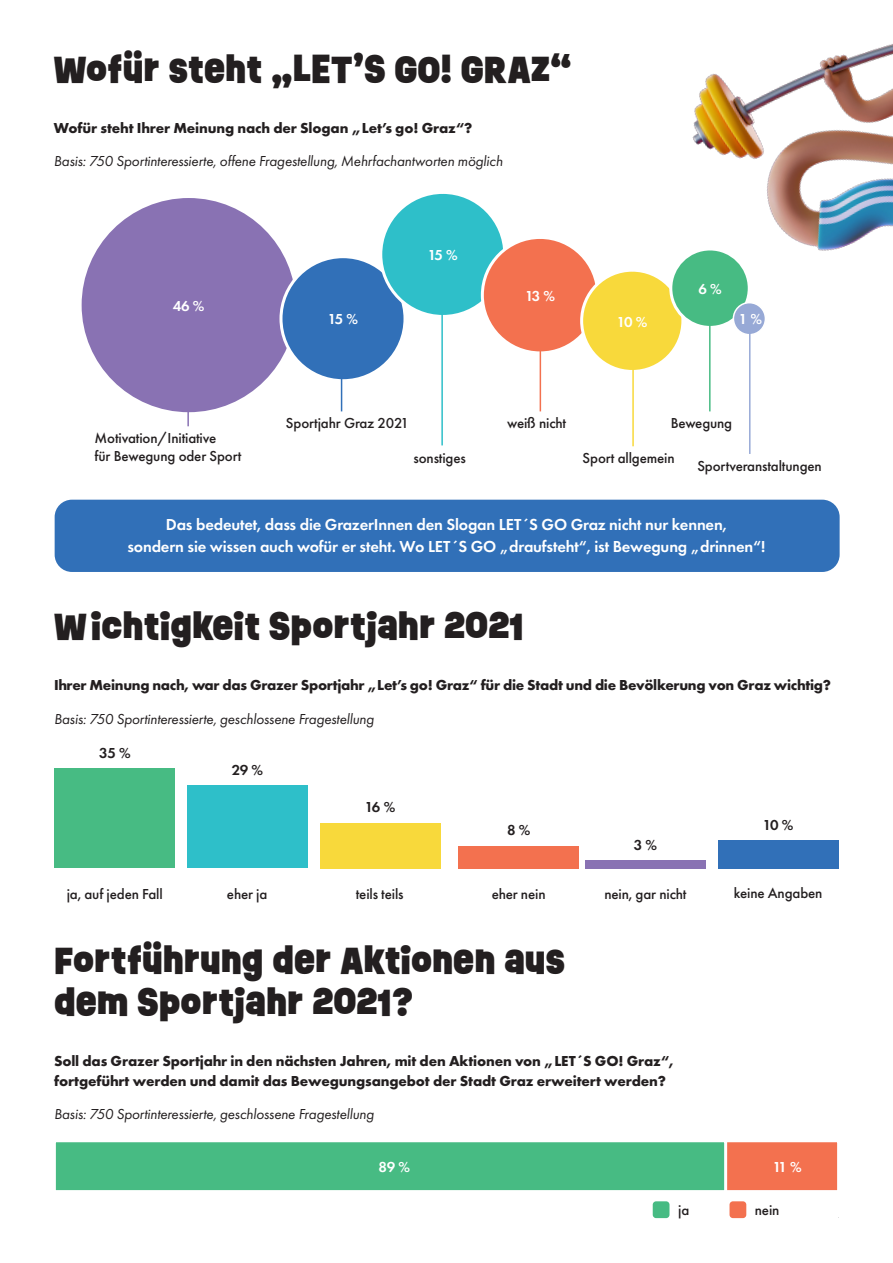
<style>
.page{position:relative;width:893px;height:1263px;background:#fff}
.page>*{position:absolute;margin:0;border:0;box-sizing:border-box;transform-origin:0 0}
.t1{font:900 34.65px/41.5px "Ruddy";color:#231f20}
.t2{font:600 16.5px/22.5px "Futura PT";letter-spacing:-.01em;color:#fff;text-align:center}
.t3{font:700 15px/20.2px "Futura PT";letter-spacing:-.01em;color:#231f20}
.t4{font:500 15px/18px "Futura PT";letter-spacing:-.01em;color:#231f20}
.t5{font:italic 15px "Futura PT";letter-spacing:-.01em;color:#231f20}
.t6{font:600 15px "Futura PT";letter-spacing:-.115em;color:#fff}
.t7{font:600 15px "Futura PT";letter-spacing:-.055em;color:#231f20}
</style>
<div class="page">
<div style="left:79px;top:195px;width:220px;height:220px;background:#8972b3;border:3px solid #fff;border-radius:50%"></div>
<div style="left:279px;top:255px;width:127px;height:127px;background:#3170b8;border:3px solid #fff;border-radius:50%"></div>
<div style="left:379px;top:191px;width:127px;height:127px;background:#2ebfc9;border:3px solid #fff;border-radius:50%"></div>
<div style="left:481px;top:236px;width:118px;height:118px;background:#f3714f;border:3px solid #fff;border-radius:50%"></div>
<div style="left:580px;top:269px;width:104px;height:104px;background:#f8d93b;border:3px solid #fff;border-radius:50%"></div>
<svg style="left:669px;top:247px;width:82px;height:82px"></svg>
<div style="left:733px;top:302px;width:33px;height:33px;background:#97a9d6;border:2px solid #fff;border-radius:50%"></div>
<hr style="left:187px;top:382px;width:2px;height:44px;background:#8972b3">
<hr style="left:341px;top:358px;width:1px;height:53px;background:#3170b8">
<hr style="left:540px;top:327px;width:1px;height:84px;background:#f3714f">
<hr style="left:632px;top:341px;width:2px;height:105px;background:#f8d93b">
<hr style="left:709px;top:289px;width:2px;height:122px;background:#47bb83">
<hr style="left:749px;top:313px;width:1px;height:141px;background:#97a9d6">
<hr style="left:441px;top:293px;width:2px;height:152px;background:#2ebfc9">
<div style="left:718px;top:840px;width:121px;height:28px;background:#3170b8"></div>
<div style="left:585px;top:860px;width:121px;height:8px;background:#8972b3"></div>
<div style="left:458px;top:846px;width:121px;height:22px;background:#f3714f"></div>
<div style="left:320px;top:823px;width:120px;height:45px;background:#f8d93b"></div>
<div style="left:187px;top:786px;width:121px;height:82px;background:#2ebfc9"></div>
<div style="left:55px;top:768px;width:120px;height:100px;background:#47bb83"></div>
<div style="left:653px;top:1201px;width:16px;height:17px;background:#47bb83;border-radius:3px"></div>
<div style="left:729px;top:1201px;width:17px;height:17px;background:#f3714f;border-radius:3px"></div>
<div style="left:499px;top:1139px;width:341px;height:54px;background:#f3714f;border:3px solid #fff"></div>
<div style="left:53px;top:1139px;width:674px;height:54px;background:#47bb83;border:3px solid #fff"></div>
<img style="left:644px;top:44px;width:249px;height:262px">
<div style="left:55px;top:500px;width:785px;height:72px;background:#3170b8;border-radius:17px"></div>
<p class="t1" style="left:54px;top:48px;width:520px">Wofür steht „LET’S GO! GRAZ“</p>
<p class="t3" style="left:54px;top:118px;width:420px">Wofür steht Ihrer Meinung nach der Slogan „Let’s go! Graz“?</p>
<p class="t5" style="left:54px;top:152px;width:450px">Basis: 750 Sportinteressierte, offene Fragestellung, Mehrfachantworten möglich</p>
<p class="t6" style="left:173px;top:296px;width:33px">46 %</p>
<p class="t4" style="left:95px;top:429px;width:148px">Motivation/Initiative<br>für Bewegung oder Sport</p>
<p class="t6" style="left:328px;top:310px;width:32px">15 %</p>
<p class="t6" style="left:428px;top:246px;width:32px">15 %</p>
<p class="t4" style="left:286px;top:414px;width:125px">Sportjahr Graz 2021</p>
<p class="t4" style="left:414px;top:449px;width:54px">sonstiges</p>
<p class="t6" style="left:525px;top:286px;width:31px">13 %</p>
<p class="t6" style="left:617px;top:312px;width:32px">10 %</p>
<p class="t6" style="left:698px;top:279px;width:25px">6 %</p>
<p class="t6" style="left:739px;top:310px;width:25px">1 %</p>
<p class="t4" style="left:507px;top:414px;width:61px">weiß nicht</p>
<p class="t4" style="left:671px;top:414px;width:63px">Bewegung</p>
<p class="t4" style="left:697px;top:457px;width:126px">Sportveranstaltungen</p>
<p class="t4" style="left:583px;top:449px;width:94px">Sport allgemein</p>
<p class="t2" style="left:127px;top:513px;width:639px">Das bedeutet, dass die GrazerInnen den Slogan LET´S GO Graz nicht nur kennen,<br>sondern sie wissen auch wofür er steht. Wo LET´S GO „draufsteht“, ist Bewegung „drinnen“!</p>
<p class="t1" style="left:54px;top:606px;width:471px">Wichtigkeit Sportjahr 2021</p>
<p class="t3" style="left:54px;top:675px;width:778px">Ihrer Meinung nach, war das Grazer Sportjahr „Let’s go! Graz“ für die Stadt und die Bevölkerung von Graz wichtig?</p>
<p class="t5" style="left:54px;top:710px;width:321px">Basis: 750 Sportinteressierte, geschlossene Fragestellung</p>
<p class="t7" style="left:99px;top:743px;width:33px">35 %</p>
<p class="t7" style="left:232px;top:760px;width:33px">29 %</p>
<p class="t7" style="left:365px;top:798px;width:32px">16 %</p>
<p class="t7" style="left:507px;top:821px;width:25px">8 %</p>
<p class="t7" style="left:634px;top:835px;width:25px">3 %</p>
<p class="t7" style="left:763px;top:816px;width:32px">10 %</p>
<p class="t4" style="left:67px;top:885px;width:97px">ja, auf jeden Fall</p>
<p class="t4" style="left:227px;top:885px;width:42px">eher ja</p>
<p class="t4" style="left:356px;top:885px;width:49px">teils teils</p>
<p class="t4" style="left:492px;top:885px;width:55px">eher nein</p>
<p class="t4" style="left:604px;top:885px;width:84px">nein, gar nicht</p>
<p class="t4" style="left:734px;top:884px;width:90px">keine Angaben</p>
<p class="t1" style="left:54px;top:939px;width:513px">Fortführung der Aktionen aus dem Sportjahr 2021?</p>
<p class="t3" style="left:54px;top:1050px;width:621px">Soll das Grazer Sportjahr in den nächsten Jahren, mit den Aktionen von „LET´S GO! Graz“, fortgeführt werden und damit das Bewegungsangebot der Stadt Graz erweitert werden?</p>
<p class="t5" style="left:54px;top:1105px;width:321px">Basis: 750 Sportinteressierte, geschlossene Fragestellung</p>
<p class="t6" style="left:378px;top:1157px;width:33px">89 %</p>
<p class="t6" style="left:773px;top:1157px;width:30px">11 %</p>
<p class="t4" style="left:678px;top:1201px;width:13px">ja</p>
<p class="t4" style="left:755px;top:1201px;width:26px">nein</p>
</div>
